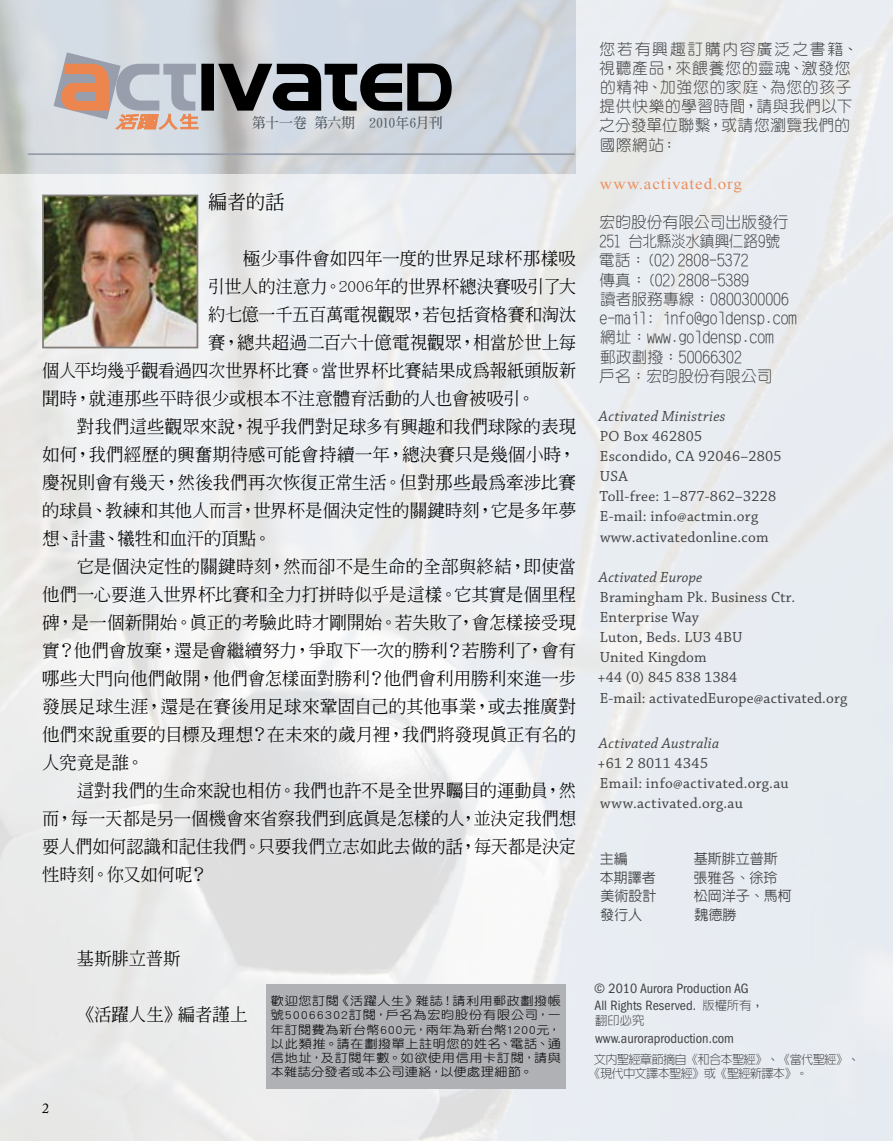
<style>
.page{position:relative;width:893px;height:1141px;background:#fff}
.page>*{position:absolute;margin:0;border:0;box-sizing:border-box;transform-origin:0 0}
.t1{font:500 19.25px "Inn Ming";color:#000}
.t2{font:500 17.5px "Inn Ming";letter-spacing:-.005em;color:#000}
.t3{font:italic 700 16.28px "New Gothic";color:#ec854e;scale:1.2 1}
.t4{font:300 15.75px/19.2px "Yen Round";color:#414142}
.t5{font:300 15.75px/19.2px "Yen Round";letter-spacing:.045em;color:#414142}
.t6{font:15.75px "Times New Roman";letter-spacing:.05em;color:#ed8f5d;scale:1.08 1}
.t7{font:15.4px/20.1px "Chaparral Pro";letter-spacing:.015em;color:#414142}
.t8{font:italic 15.4px "Chaparral Pro";letter-spacing:.02em;color:#414142}
.t9{font:condensed 14px/16.8px "Franklin Gothic";color:#414142}
.t10{font:14px/18.6px "New Gothic Meduim";color:#414142}
.t11{font:700 14px "Inn Ming";letter-spacing:-.035em;color:#505962}
.t12{font:14px "Adobe Caslon Pro";color:#000}
.t13{font:300 12.25px/14.7px "New Gothic";letter-spacing:-.06em;color:#414142}
.t14{font:11.9px/14.3px "DF Yuan Std W3";letter-spacing:.05em;color:#000;text-align:justify;scale:1.1 1}
.s1{font-style:normal}
.s2{font-family:"New Gothic";font-weight:300;font-stretch:normal;font-size:12.25px}
</style>
<div class="page">
<img style="left:45px;top:198px;width:150px;height:147px">
<div style="left:42px;top:195px;width:156px;height:153px;border:2px solid #827d78"></div>
<hr style="left:28px;top:153px;width:547px;height:2px;background:#959daa">
<svg style="left:54px;top:52px;width:398px;height:78px;background:#9e9b9d"></svg>
<div style="left:266px;top:984px;width:300px;height:105px;background:#afb1b4"></div>
<p class="t3" style="left:116px;top:114px;width:71px">活躍<span class="s1">人生</span></p>
<p class="t11" style="left:252px;top:116px;width:192px">第十一卷 第六期 2010年6月刊</p>
<p class="t1" style="left:208px;top:191px;width:78px">編者的話</p>
<p class="t2" style="left:243px;top:249px;width:335px">極少事件會如四年一度的世界足球杯那樣吸</p>
<p class="t2" style="left:208px;top:277px;width:370px">引世人的注意力。2006年的世界杯總決賽吸引了大</p>
<p class="t2" style="left:208px;top:305px;width:369px">約七億一千五百萬電視觀眾，若包括資格賽和淘汰</p>
<p class="t2" style="left:208px;top:333px;width:370px">賽，總共超過二百六十億電視觀眾，相當於世上每</p>
<p class="t2" style="left:42px;top:361px;width:536px">個人平均幾乎觀看過四次世界杯比賽。當世界杯比賽結果成為報紙頭版新</p>
<p class="t2" style="left:42px;top:389px;width:494px">聞時，就連那些平時很少或根本不注意體育活動的人也會被吸引。</p>
<p class="t2" style="left:77px;top:417px;width:501px">對我們這些觀眾來說，視乎我們對足球多有興趣和我們球隊的表現</p>
<p class="t2" style="left:42px;top:445px;width:536px">如何，我們經歷的興奮期待感可能會持續一年，總決賽只是幾個小時，</p>
<p class="t2" style="left:42px;top:473px;width:536px">慶祝則會有幾天，然後我們再次恢復正常生活。但對那些最為牽涉比賽</p>
<p class="t2" style="left:42px;top:501px;width:536px">的球員、教練和其他人而言，世界杯是個決定性的關鍵時刻，它是多年夢</p>
<p class="t2" style="left:42px;top:529px;width:231px">想、計畫、犧牲和血汗的頂點。</p>
<p class="t2" style="left:77px;top:557px;width:501px">它是個決定性的關鍵時刻，然而卻不是生命的全部與終結，即使當</p>
<p class="t2" style="left:42px;top:585px;width:536px">他們一心要進入世界杯比賽和全力打拼時似乎是這樣。它其實是個里程</p>
<p class="t2" style="left:42px;top:613px;width:536px">碑，是一個新開始。真正的考驗此時才剛開始。若失敗了，會怎樣接受現</p>
<p class="t2" style="left:42px;top:641px;width:536px">實？他們會放棄，還是會繼續努力，爭取下一次的勝利？若勝利了，會有</p>
<p class="t2" style="left:42px;top:669px;width:536px">哪些大門向他們敞開，他們會怎樣面對勝利？他們會利用勝利來進一步</p>
<p class="t2" style="left:42px;top:697px;width:536px">發展足球生涯，還是在賽後用足球來鞏固自己的其他事業，或去推廣對</p>
<p class="t2" style="left:42px;top:725px;width:536px">他們來說重要的目標及理想？在未來的歲月裡，我們將發現真正有名的</p>
<p class="t2" style="left:42px;top:753px;width:103px">人究竟是誰。</p>
<p class="t2" style="left:77px;top:781px;width:501px">這對我們的生命來說也相仿。我們也許不是全世界矚目的運動員，然</p>
<p class="t2" style="left:42px;top:809px;width:536px">而，每一天都是另一個機會來省察我們到底真是怎樣的人，並決定我們想</p>
<p class="t2" style="left:42px;top:837px;width:536px">要人們如何認識和記住我們。只要我們立志如此去做的話，每天都是決定</p>
<p class="t2" style="left:42px;top:865px;width:167px">性時刻。你又如何呢？</p>
<p class="t12" style="left:42px;top:1100px;width:8px">2</p>
<p class="t2" style="left:77px;top:949px;width:105px">基斯腓立普斯</p>
<p class="t2" style="left:77px;top:1005px;width:172px">《活躍人生》編者謹上</p>
<p class="t14" style="left:271px;top:993px;width:265px">歡迎您訂閱《活躍人生》雜誌！請利用郵政劃撥帳號50066302訂閱，戶名為宏昀股份有限公司，一年訂閱費為新台幣600元，兩年為新台幣1200元，以此類推。請在劃撥單上註明您的姓名、電話、通信地址，及訂閱年數。如欲使用信用卡訂閱，請與本雜誌分發者或本公司連絡，以便處理細節。</p>
<p class="t5" style="left:599px;top:39px;width:261px">您若有興趣訂購內容廣泛之書籍、視聽產品，來餵養您的靈魂、激發您的精神、加強您的家庭、為您的孩子提供快樂的學習時間，請與我們以下之分發單位聯繫，或請您瀏覽我們的國際網站：</p>
<p class="t6" style="left:600px;top:173px;width:133px">www.activated.org</p>
<p class="t4" style="left:599px;top:212px;width:199px">宏昀股份有限公司出版發行<br>251 台北縣淡水鎮興仁路9號電話：(02)2808-5372<br>傳真：(02)2808-5389<br>讀者服務專線：0800300006 e-mail: info@goldensp.com網址：www.goldensp.com<br>郵政劃撥：50066302<br>戶名：宏昀股份有限公司</p>
<p class="t8" style="left:599px;top:407px;width:128px">Activated Ministries</p>
<p class="t7" style="left:600px;top:427px;width:184px">PO Box 462805<br>Escondido, CA 92046–2805<br>USA<br>Toll-free: 1–877-862–3228<br>E-mail: info@actmin.org www.activatedonline.com</p>
<p class="t8" style="left:599px;top:568px;width:105px">Activated Europe</p>
<p class="t7" style="left:598px;top:588px;width:251px">Bramingham Pk. Business Ctr.<br>Enterprise Way<br>Luton, Beds. LU3 4BU<br>United Kingdom<br>+44 (0) 845 838 1384<br>E-mail: activatedEurope@activated.org</p>
<p class="t8" style="left:599px;top:734px;width:122px">Activated Australia</p>
<p class="t7" style="left:598px;top:754px;width:193px">+61 2 8011 4345<br>Email: info@activated.org.au www.activated.org.au</p>
<p class="t10" style="left:600px;top:849px;width:58px">主編<br>本期譯者美術設計發行人</p>
<p class="t10" style="left:694px;top:849px;width:100px">基斯腓立普斯張雅各、徐玲松岡洋子、馬柯魏德勝</p>
<p class="t9" style="left:594px;top:980px;width:171px">© 2010 Aurora Production AG<br>All Rights Reserved. <span class="s2">版權所有，</span></p>
<p class="t13" style="left:595px;top:1013px;width:50px">翻印必究</p>
<p class="t9" style="left:595px;top:1030px;width:140px">www.auroraproduction.com</p>
<p class="t13" style="left:589px;top:1052px;width:272px;text-indent:5px">文內聖經章節摘自《和合本聖經》、《當代聖經》、《現代中文譯本聖經》或《聖經新譯本》。</p>
</div>
